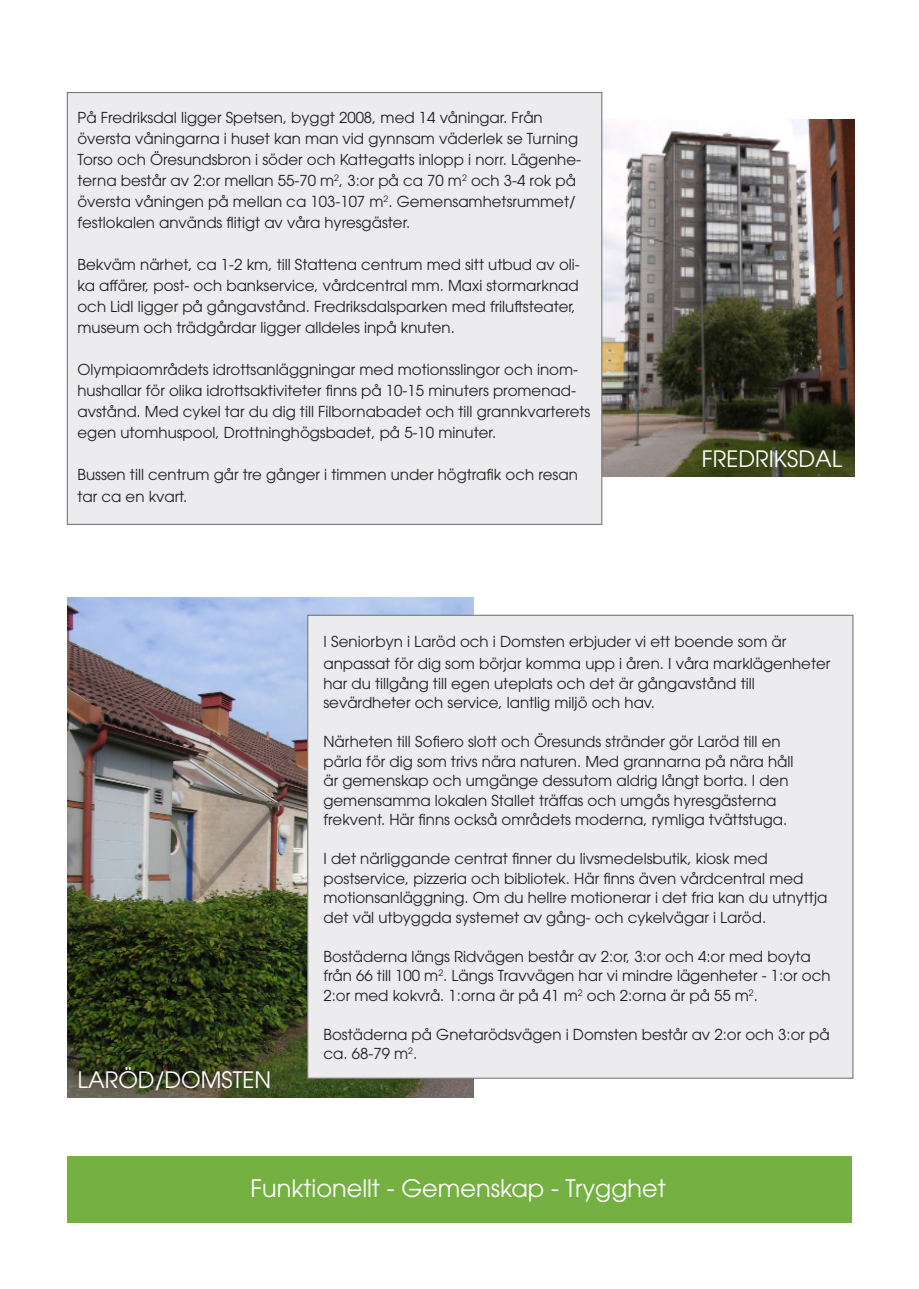
<style>
.page{position:relative;width:919px;height:1289px;background:#fff}
.page>*{position:absolute;margin:0;border:0;box-sizing:border-box;transform-origin:0 0}
.t1{font:24px "ITC Avant Garde Pro";color:#fff}
.t2{font:22.5px "ITC Avant Garde Pro";color:#fff}
.t3{font:15px/21px "ITC Avant Garde Pro";color:#231f20}
</style>
<div class="page">
<img style="left:602px;top:119px;width:252px;height:358px">
<div style="left:67px;top:92px;width:535px;height:433px;background:#ececee;border:1px solid #787a7d"></div>
<div style="left:67px;top:1155px;width:784px;height:67px;background:#75b042"></div>
<img style="left:68px;top:598px;width:405px;height:499px">
<div style="left:307px;top:614px;width:546px;height:464px;background:#ececee;border:1px solid #787a7d"></div>
<p class="t3" style="left:77px;top:107px;width:505px">På Fredriksdal ligger Spetsen, byggt 2008, med 14 våningar. Från översta våningarna i huset kan man vid gynnsam väderlek se Turning Torso och Öresundsbron i söder och Kattegatts inlopp i norr. Lägenhe&shy;terna består av 2:or mellan 55-70 m<sup>2</sup>, 3:or på ca 70 m<sup>2</sup> och 3-4 rok på översta våningen på mellan ca 103-107 m<sup>2</sup>. Gemensamhetsrummet/ festlokalen används flitigt av våra hyresgäster.</p>
<p class="t3" style="left:77px;top:254px;width:504px">Bekväm närhet, ca 1-2 km, till Stattena centrum med sitt utbud av oli&shy;ka affärer, post- och bankservice, vårdcentral mm. Maxi stormarknad och Lidl ligger på gångavstånd. Fredriksdalsparken med friluftsteater, museum och trädgårdar ligger alldeles inpå knuten.</p>
<p class="t3" style="left:77px;top:359px;width:514px">Olympiaområdets idrottsanläggningar med motionsslingor och inom&shy;hushallar för olika idrottsaktiviteter finns på 10-15 minuters promenad&shy;avstånd. Med cykel tar du dig till Filbornabadet och till grannkvarterets egen utomhuspool, Drottninghögsbadet, på 5-10 minuter.</p>
<p class="t3" style="left:77px;top:464px;width:502px;line-height:21.6px">Bussen till centrum går tre gånger i timmen under högtrafik och resan tar ca en kvart.</p>
<p class="t2" style="left:701px;top:445px;width:142px">FREDRIKSDAL</p>
<p class="t2" style="left:77px;top:1065px;width:195px">LARÖD/DOMSTEN</p>
<p class="t3" style="left:323px;top:629px;width:508px;line-height:22.5px">I Seniorbyn i Laröd och i Domsten erbjuder vi ett boende som är anpassat för dig som börjar komma upp i åren. I våra marklägenheter</p>
<p class="t3" style="left:323px;top:673px;width:433px;line-height:19.5px">har du tillgång till egen uteplats och det är gångavstånd till sevärdheter och service, lantlig miljö och hav.</p>
<p class="t3" style="left:323px;top:731px;width:471px;line-height:19.5px">Närheten till Sofiero slott och Öresunds stränder gör Laröd till en pärla för dig som trivs nära naturen. Med grannarna på nära håll är gemenskap och umgänge dessutom aldrig långt borta. I den gemensamma lokalen Stallet träffas och umgås hyresgästerna frekvent. Här finns också områdets moderna, rymliga tvättstuga.</p>
<p class="t3" style="left:323px;top:848px;width:505px;line-height:19.5px">I det närliggande centrat finner du livsmedelsbutik, kiosk med postservice, pizzeria och bibliotek. Här finns även vårdcentral med motionsanläggning. Om du hellre motionerar i det fria kan du utnyttja det väl utbyggda systemet av gång- och cykelvägar i Laröd.</p>
<p class="t3" style="left:323px;top:946px;width:508px;line-height:19.5px">Bostäderna längs Ridvägen består av 2:or, 3:or och 4:or med boyta från 66 till 100 m<sup>2</sup>. Längs Travvägen har vi mindre lägenheter - 1:or och<br>2:or med kokvrå. 1:orna är på 41 m<sup>2</sup> och 2:orna är på 55 m<sup>2</sup>.</p>
<p class="t3" style="left:323px;top:1024px;width:507px;line-height:19.5px">Bostäderna på Gnetarödsvägen i Domsten består av 2:or och 3:or på ca. 68-79 m<sup>2</sup>.</p>
<p class="t1" style="left:250px;top:1173px;width:417px">Funktionellt - Gemenskap - Trygghet</p>
</div>
